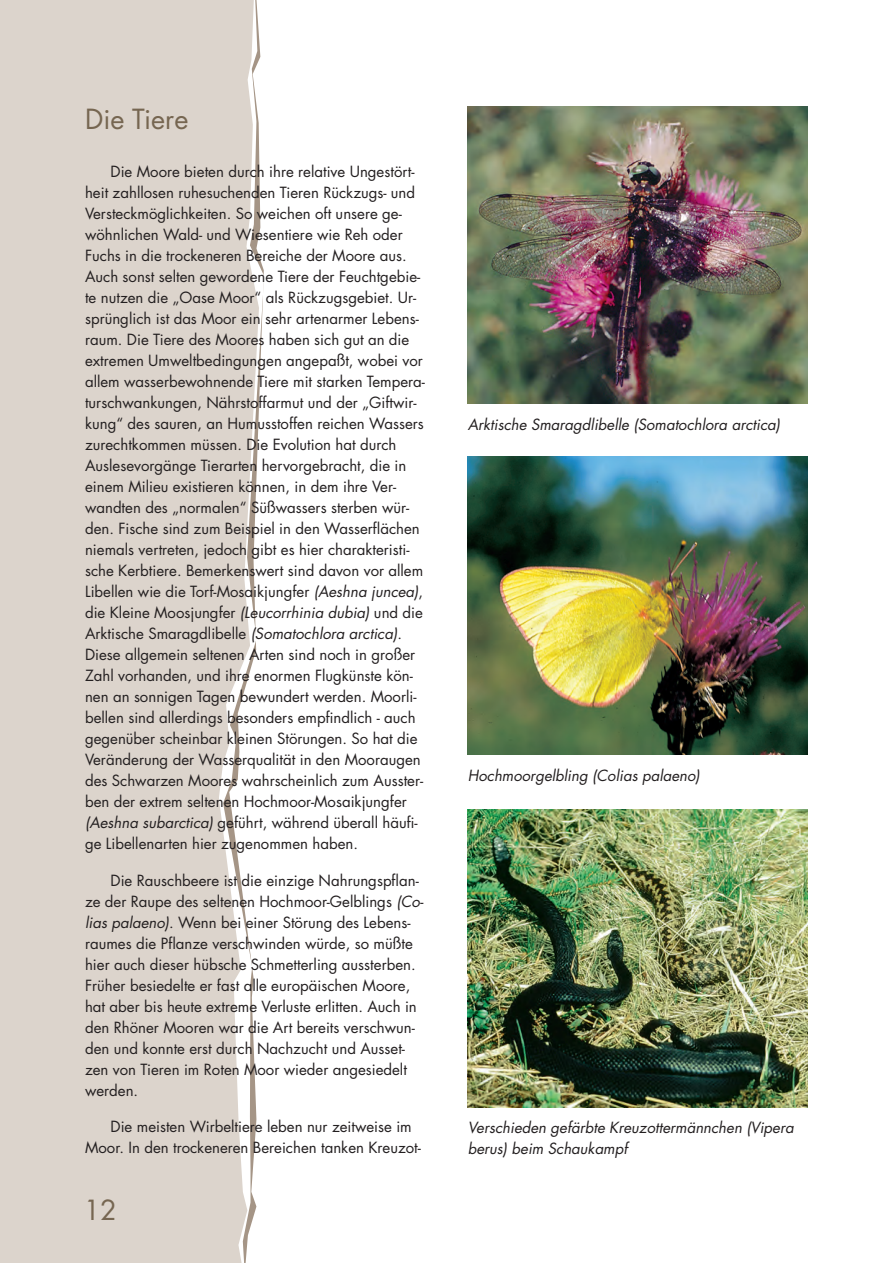
<style>
.page{position:relative;width:893px;height:1263px;background:#fff}
.page>*{position:absolute;margin:0;border:0;box-sizing:border-box;transform-origin:0 0}
.t1{font:27px "Futura";color:#766651}
.t2{font:15px/21px "Futura";color:#231f20}
.t3{font:italic 15px/21px "Futura";color:#231f20}
.s1{font-style:italic}
</style>
<div class="page">
<img style="left:0;top:0;width:808px;height:1263px">
<h1 class="t1" style="left:85px;top:106px;width:105px">Die Tiere</h1>
<p class="t2" style="left:85px;top:162px;width:342px;text-indent:26px">Die Moore bieten durch ihre relative Ungestört&shy;heit zahllosen ruhesuchenden Tieren Rückzugs- und Versteckmöglichkeiten. So weichen oft unsere ge&shy;wöhnlichen Wald- und Wiesentiere wie Reh oder Fuchs in die trockeneren Bereiche der Moore aus.<br>Auch sonst selten gewordene Tiere der Feuchtgebie&shy;te nutzen die „Oase Moor“ als Rückzugsgebiet. Ur&shy;sprünglich ist das Moor ein sehr artenarmer Lebens&shy;raum. Die Tiere des Moores haben sich gut an die extremen Umweltbedingungen angepaßt, wobei vor allem wasserbewohnende Tiere mit starken Tempera&shy;turschwankungen, Nährstoffarmut und der „Giftwir&shy;kung“ des sauren, an Humusstoffen reichen Wassers zurechtkommen müssen. Die Evolution hat durch Auslesevorgänge Tierarten hervorgebracht, die in einem Milieu existieren können, in dem ihre Ver&shy;wandten des „normalen“ Süßwassers sterben wür&shy;den. Fische sind zum Beispiel in den Wasserflächen niemals vertreten, jedoch gibt es hier charakteristi&shy;sche Kerbtiere. Bemerkenswert sind davon vor allem Libellen wie die Torf-Mosaikjungfer <span class="s1">(Aeshna juncea)</span>, die Kleine Moosjungfer <span class="s1">(Leucorrhinia dubia)</span> und die Arktische Smaragdlibelle <span class="s1">(Somatochlora arctica)</span>.<br>Diese allgemein seltenen Arten sind noch in großer Zahl vorhanden, und ihre enormen Flugkünste kön&shy;nen an sonnigen Tagen bewundert werden. Moorli&shy;bellen sind allerdings besonders empfindlich - auch gegenüber scheinbar kleinen Störungen. So hat die Veränderung der Wasserqualität in den Mooraugen des Schwarzen Moores wahrscheinlich zum Ausster&shy;ben der extrem seltenen Hochmoor-Mosaikjungfer <span class="s1">(Aeshna subarctica)</span> geführt, während überall häufi&shy;ge Libellenarten hier zugenommen haben.</p>
<p class="t2" style="left:85px;top:871px;width:340px;text-indent:26px">Die Rauschbeere ist die einzige Nahrungspflan&shy;ze der Raupe des seltenen Hochmoor-Gelblings <span class="s1">(Co&shy;lias palaeno)</span>. Wenn bei einer Störung des Lebens&shy;raumes die Pflanze verschwinden würde, so müßte hier auch dieser hübsche Schmetterling aussterben.<br>Früher besiedelte er fast alle europäischen Moore, hat aber bis heute extreme Verluste erlitten. Auch in den Rhöner Mooren war die Art bereits verschwun&shy;den und konnte erst durch Nachzucht und Ausset&shy;zen von Tieren im Roten Moor wieder angesiedelt werden.</p>
<p class="t2" style="left:85px;top:1117px;width:337px;text-indent:26px">Die meisten Wirbeltiere leben nur zeitweise im<br>Moor. In den trockeneren Bereichen tanken Kreuzot-</p>
<h1 class="t1" style="left:84px;top:1198px;width:35px">12</h1>
<p class="t3" style="left:468px;top:415px;width:314px">Arktische Smaragdlibelle (Somatochlora arctica)</p>
<p class="t3" style="left:468px;top:766px;width:234px">Hochmoorgelbling (Colias palaeno)</p>
<p class="t3" style="left:468px;top:1118px;width:327px">Verschieden gefärbte Kreuzottermännchen (Vipera berus) beim Schaukampf</p>
</div>
